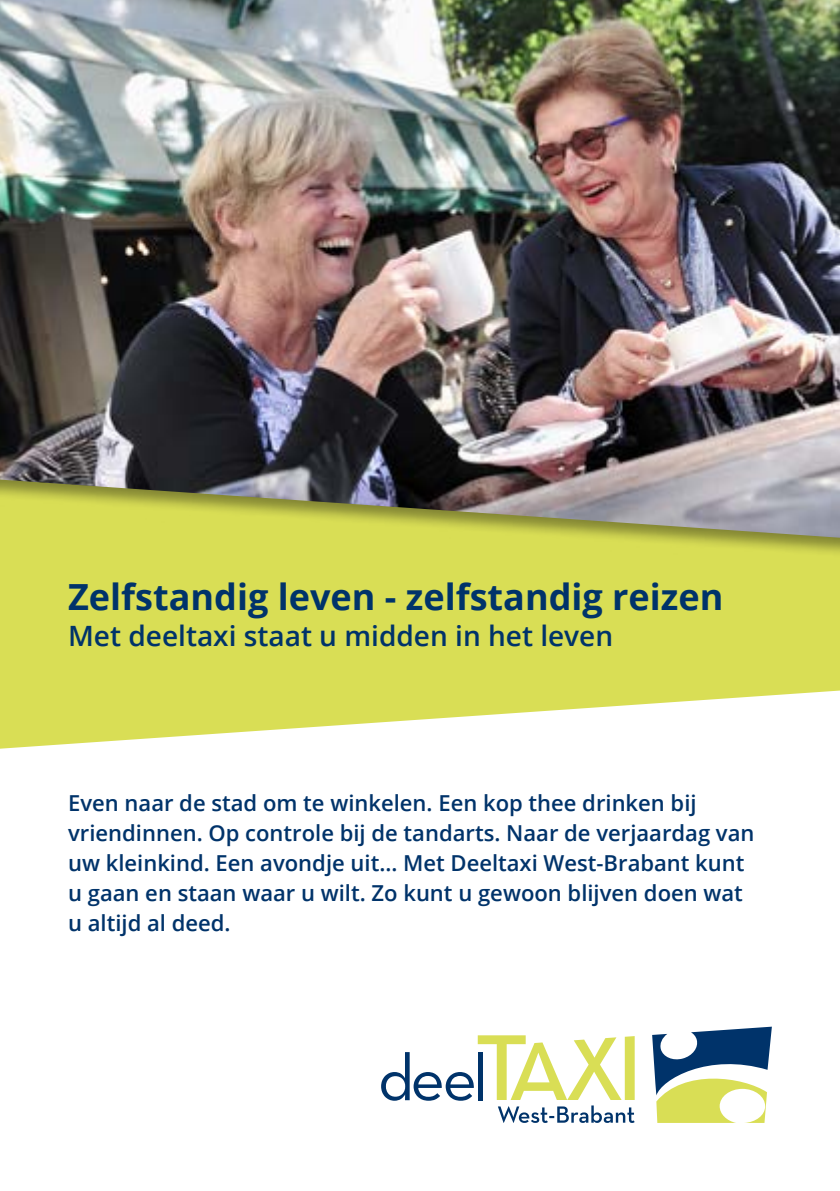
<style>
.page{position:relative;width:840px;height:1191px;background:#fff}
.page>*{position:absolute;margin:0;border:0;box-sizing:border-box;transform-origin:0 0}
.t1{font:700 36px "Open Sans";color:#00336a}
.t2{font:600 28px "Open Sans";color:#00336a}
.t3{font:600 22px/30px "Open Sans";color:#00336a}
</style>
<div class="page">
<svg style="left:0;top:558px;width:839px;height:190px;background:#dee26e"></svg>
<svg style="left:652px;top:1026px;width:119px;height:97px"></svg>
<svg style="left:381px;top:1035px;width:253px;height:88px"></svg>
<div style="left:477px;top:1052px;width:5px;height:48px;background:#00336a"></div>
<div style="left:0;top:0;width:839px;height:558px;background:#000;opacity:.4"></div>
<img style="left:0;top:0;width:839px;height:538px">
<h1 class="t1" style="left:68px;top:571px;width:656px">Zelfstandig leven - zelfstandig reizen</h1>
<p class="t2" style="left:68px;top:616px;width:546px">Met deeltaxi staat u midden in het leven</p>
<p class="t3" style="left:68px;top:787px;width:687px">Even naar de stad om te winkelen. Een kop thee drinken bij vriendinnen. Op controle bij de tandarts. Naar de verjaardag van uw kleinkind. Een avondje uit… Met Deeltaxi West-Brabant kunt u gaan en staan waar u wilt. Zo kunt u gewoon blijven doen wat u altijd al deed.</p>
</div>
